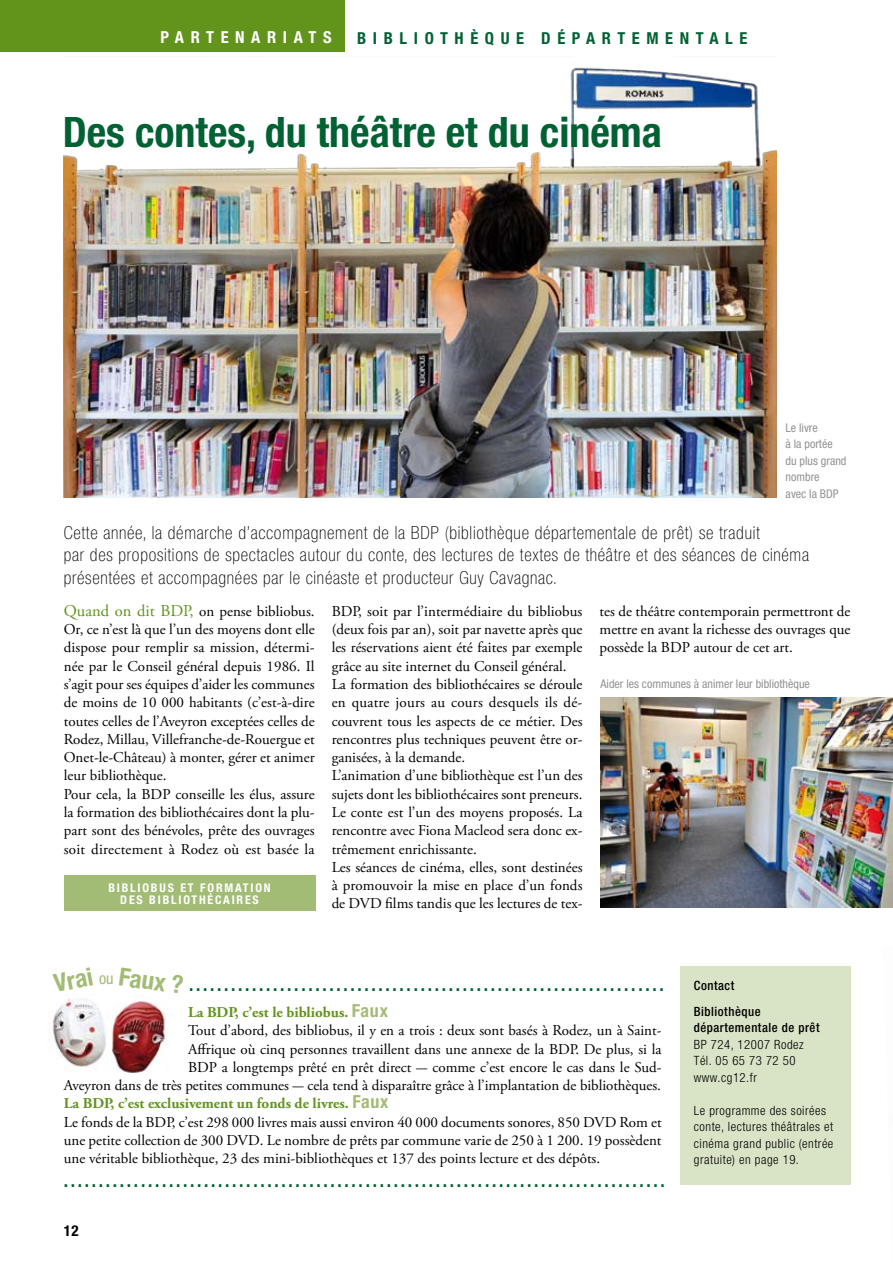
<style>
.page{position:relative;width:893px;height:1263px;background:#fff}
.page>*{position:absolute;margin:0;border:0;box-sizing:border-box;transform-origin:0 0}
.t1{font:700 condensed 42px "Helvetica Neue";color:#006233}
.t2{font:700 condensed 25.05px "Helvetica Neue";color:#a2bc75}
.t3{font:100 condensed 18px/22.5px "Helvetica Neue";letter-spacing:.04em;color:#000}
.t4{font:700 condensed 18px "Helvetica Neue";color:#006233}
.t5{font:700 condensed 16.5px "Helvetica Neue";letter-spacing:.4em;color:#006233}
.t6{font:700 condensed 16.5px "Helvetica Neue";letter-spacing:.4em;color:#fff}
.t7{font:condensed 15.9px "Helvetica Neue";color:#a2bc75}
.t8{font:15px/18.3px "Adobe Garamond Pro";color:#000}
.t9{font:700 15px "Adobe Garamond Pro";color:#62941c}
.t10{font:700 condensed 15px "Helvetica Neue";color:#000}
.t11{font:300 condensed 12.75px/16.5px "Helvetica Neue";letter-spacing:.04em;color:#000}
.t12{font:500 condensed 12.75px/25.5px "Helvetica Neue";letter-spacing:.04em;color:#000}
.t13{font:condensed 12px/16.5px "Helvetica Neue";color:#929395}
.t14{font:700 condensed 12px/12px "Helvetica Neue";letter-spacing:.15em;color:#fff}
.s1{font-size:16.5px;color:#62941c}
.s2{font-family:"Helvetica Neue";font-stretch:condensed;font-size:18px;color:#a2bc75}
</style>
<div class="page">
<div style="left:64px;top:875px;width:251px;height:36px;background:#a2bc75"></div>
<div style="left:0;top:0;width:344px;height:51px;background:#62941c"></div>
<img style="left:64px;top:67px;width:712px;height:430px">
<div style="left:680px;top:967px;width:170px;height:218px;background:#d9e3c6"></div>
<img style="left:52px;top:998px;width:113px;height:75px">
<img style="left:600px;top:697px;width:293px;height:211px">
<p class="t6" style="left:161px;top:27px;width:173px">PARTENARIATS</p>
<p class="t5" style="left:357px;top:28px;width:392px">BIBLIOTHÈQUE DÉPARTEMENTALE</p>
<h1 class="t1" style="left:63px;top:107px;width:601px">Des contes, du théâtre et du cinéma</h1>
<p class="t13" style="left:786px;top:419px;width:62px">Le livre<br>à la portée du plus grand nombre<br>avec la BDP</p>
<p class="t3" style="left:64px;top:521px;width:747px">Cette année, la démarche d’accompagnement de la BDP (bibliothèque départementale de prêt) se traduit<br>par des propositions de spectacles autour du conte, des lectures de textes de théâtre et des séances de cinéma présentées et accompagnées par le cinéaste et producteur Guy Cavagnac.</p>
<p class="t8" style="left:64px;top:602px;width:252px"><span class="s1">Quand on dit BDP,</span> on pense bibliobus.<br>Or, ce n’est là que l’un des moyens dont elle dispose pour remplir sa mission, détermi&shy;née par le Conseil général depuis 1986. Il s’agit pour ses équipes d’aider les communes de moins de 10 000 habitants (c’est-à-dire toutes celles de l’Aveyron exceptées celles de Rodez, Millau, Villefranche-de-Rouergue et Onet-le-Château) à monter, gérer et animer leur bibliothèque.<br>Pour cela, la BDP conseille les élus, assure la formation des bibliothécaires dont la plu&shy;part sont des bénévoles, prête des ouvrages soit directement à Rodez où est basée la</p>
<p class="t8" style="left:332px;top:602px;width:252px">BDP, soit par l’intermédiaire du bibliobus (deux fois par an), soit par navette après que les réservations aient été faites par exemple grâce au site internet du Conseil général.<br>La formation des bibliothécaires se déroule en quatre jours au cours desquels ils dé&shy;couvrent tous les aspects de ce métier. Des rencontres plus techniques peuvent être or&shy;ganisées, à la demande.<br>L’animation d’une bibliothèque est l’un des sujets dont les bibliothécaires sont preneurs.<br>Le conte est l’un des moyens proposés. La rencontre avec Fiona Macleod sera donc ex&shy;trêmement enrichissante.<br>Les séances de cinéma, elles, sont destinées à promouvoir la mise en place d’un fonds de DVD films tandis que les lectures de tex-</p>
<p class="t8" style="left:600px;top:602px;width:252px;text-align:justify">tes de théâtre contemporain permettront de mettre en avant la richesse des ouvrages que possède la BDP autour de cet art.</p>
<p class="t13" style="left:601px;top:675px;width:211px">Aider les communes à animer leur bibliothèque</p>
<p class="t14" style="left:120px;top:881px;width:152px;text-indent:10px">LIOB US ET FORMATION<br>DES BIBLIOTHÉCAIRES</p>
<p class="t14" style="left:108px;top:881px;width:8px">BiB</p>
<h2 class="t2" style="left:51px;top:968px;width:41px;rotate:-11deg">Vrai</h2>
<p class="t7" style="left:99px;top:969px;width:16px">ou</p>
<h2 class="t2" style="left:121px;top:961px;width:66px;rotate:8deg">Faux ?</h2>
<p class="t4" style="left:189px;top:974px;width:476px">....................................................................</p>
<p class="t9" style="left:188px;top:1003px;width:201px">La BDP, c’est le bibliobus. <span class="s2">Faux</span></p>
<p class="t8" style="left:188px;top:1022px;width:475px">Tout d’abord, des bibliobus, il y en a trois : deux sont basés à Rodez, un à Saint-</p>
<p class="t8" style="left:188px;top:1040px;width:475px">Affrique où cinq personnes travaillent dans une annexe de la BDP. De plus, si la</p>
<p class="t8" style="left:188px;top:1058px;width:475px">BDP a longtemps prêté en prêt direct - comme c’est encore le cas dans le Sud-</p>
<p class="t8" style="left:64px;top:1077px;width:599px">Aveyron dans de très petites communes - cela tend à disparaître grâce à l’implantation de bibliothèques.</p>
<p class="t9" style="left:64px;top:1095px;width:326px">La BDP, c’est exclusivement un fonds de livres. <span class="s2">Faux</span></p>
<p class="t8" style="left:64px;top:1113px;width:599px">Le fonds de la BDP, c’est 298 000 livres mais aussi environ 40 000 documents sonores, 850 DVD Rom et</p>
<p class="t8" style="left:64px;top:1131px;width:599px">une petite collection de 300 DVD. Le nombre de prêts par commune varie de 250 à 1 200. 19 possèdent</p>
<p class="t8" style="left:64px;top:1150px;width:538px">une véritable bibliothèque, 23 des mini-bibliothèques et 137 des points lecture et des dépôts.</p>
<p class="t4" style="left:64px;top:1169px;width:603px">......................................................................................</p>
<p class="t10" style="left:64px;top:1222px;width:16px">12</p>
<p class="t12" style="left:694px;top:972px;width:68px">Contact<br>Bibliothèque</p>
<p class="t12" style="left:694px;top:1014px;width:127px">départementale de prêt</p>
<p class="t11" style="left:694px;top:1036px;width:111px">BP 724, 12007 Rodez<br>Tél. 05 65 73 72 50 www.cg12.fr</p>
<p class="t11" style="left:694px;top:1102px;width:141px">Le programme des soirées conte, lectures théâtrales et cinéma grand public (entrée gratuite) en page 19.</p>
</div>
